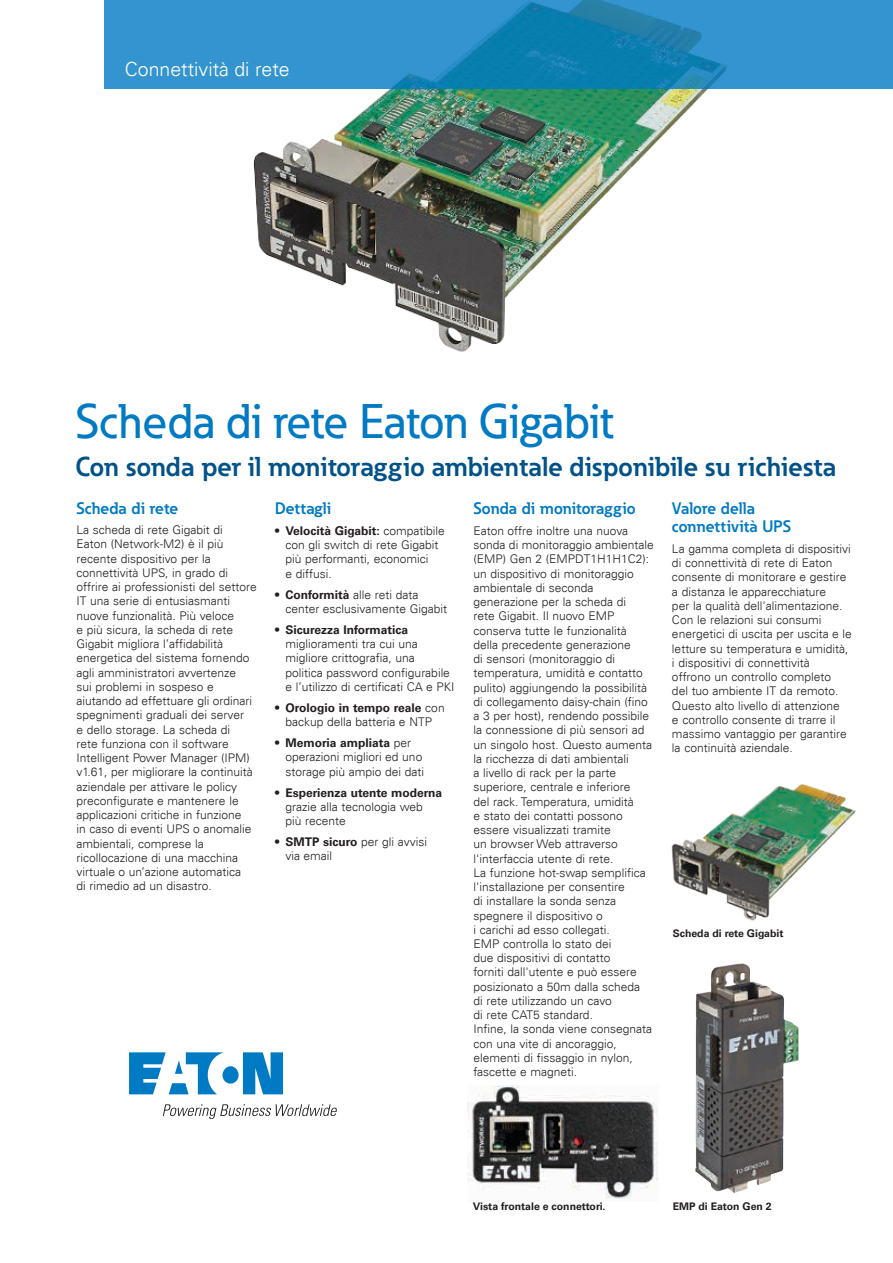
<style>
.page{position:relative;width:893px;height:1263px;background:#fff}
.page>*{position:absolute;margin:0;border:0;box-sizing:border-box;transform-origin:0 0}
.t1{font:500 48px "Eaton";color:#007ac3}
.t2{font:700 27px "Eaton";color:#005288}
.t3{font:300 19.5px "EATON Univers";color:#fff}
.t4{font:700 16.5px/18px "Eaton";color:#007ac3}
.t5{font:300 12px/14.2px "EATON Univers";color:#231f20}
.t6{font:700 12px "EATON Univers";color:#231f20}
.t7{font:700 10.5px "EATON Univers";color:#231f20}
.s1{font-weight:700}
</style>
<div class="page">
<img style="left:216px;top:88px;width:540px;height:264px">
<img style="left:671px;top:784px;width:185px;height:137px">
<img style="left:695px;top:963px;width:103px;height:230px">
<img style="left:468px;top:1086px;width:190px;height:113px">
<svg style="left:104px;top:0;width:789px;height:88px;fill:#3394cf"></svg>
<svg style="left:129px;top:1052px;width:154px;height:42px"></svg>
<svg style="left:163px;top:1104px;width:174px;height:15px"></svg>
<h3 class="t3" style="left:125px;top:58px;width:166px">Connettività di rete</h3>
<h1 class="t1" style="left:75px;top:392px;width:540px">Scheda di rete Eaton Gigabit</h1>
<h2 class="t2" style="left:75px;top:450px;width:762px">Con sonda per il monitoraggio ambientale disponibile su richiesta</h2>
<h3 class="t4" style="left:76px;top:499px;width:103px">Scheda di rete</h3>
<p class="t5" style="left:76px;top:523px;width:182px">La scheda di rete Gigabit di<br>Eaton (Network-M2) è il più recente dispositivo per la connettività UPS, in grado di offrire ai professionisti del settore<br>IT una serie di entusiasmanti nuove funzionalità. Più veloce<br>e più sicura, la scheda di rete<br>Gigabit migliora l’affidabilità energetica del sistema fornendo agli amministratori avvertenze<br>sui problemi in sospeso e aiutando ad effettuare gli ordinari spegnimenti graduali dei server<br>e dello storage. La scheda di<br>rete funziona con il software<br>Intelligent Power Manager (IPM) v1.61, per migliorare la continuità aziendale per attivare le policy preconfigurate e mantenere le applicazioni critiche in funzione<br>in caso di eventi UPS o anomalie ambientali, comprese la ricollocazione di una macchina virtuale o un’azione automatica<br>di rimedio ad un disastro.</p>
<h3 class="t4" style="left:473px;top:499px;width:164px">Sonda di monitoraggio</h3>
<p class="t5" style="left:473px;top:524px;width:182px">Eaton offre inoltre una nuova sonda di monitoraggio ambientale (EMP) Gen 2 (EMPDT1H1H1C2): un dispositivo di monitoraggio ambientale di seconda generazione per la scheda di<br>rete Gigabit. Il nuovo EMP conserva tutte le funzionalità della precedente generazione<br>di sensori (monitoraggio di temperatura, umidità e contatto pulito) aggiungendo la possibilità di collegamento daisy-chain (fino a 3 per host), rendendo possibile la connessione di più sensori ad un singolo host. Questo aumenta la ricchezza di dati ambientali<br>a livello di rack per la parte superiore, centrale e inferiore<br>del rack. Temperatura, umidità<br>e stato dei contatti possono essere visualizzati tramite<br>un browser Web attraverso l'interfaccia utente di rete.<br>La funzione hot-swap semplifica l'installazione per consentire<br>di installare la sonda senza spegnere il dispositivo o<br>i carichi ad esso collegati.<br>EMP controlla lo stato dei<br>due dispositivi di contatto<br>forniti dall'utente e può essere posizionato a 50m dalla scheda<br>di rete utilizzando un cavo<br>di rete CAT5 standard.<br>Infine, la sonda viene consegnata con una vite di ancoraggio, elementi di fissaggio in nylon, fascette e magneti.</p>
<h3 class="t4" style="left:275px;top:499px;width:58px">Dettagli</h3>
<p class="t5" style="left:285px;top:524px;width:161px;text-indent:-10px"><span class="s1">• Velocità Gigabit:</span> compatibile con gli switch di rete Gigabit più performanti, economici<br>e diffusi.</p>
<p class="t5" style="left:285px;top:587px;width:163px;text-indent:-10px"><span class="s1">• Conformità</span> alle reti data center esclusivamente Gigabit</p>
<p class="t6" style="left:275px;top:623px;width:135px">• Sicurezza Informatica</p>
<p class="t5" style="left:285px;top:637px;width:170px">miglioramenti tra cui una migliore crittografia, una politica password configurabile e l’utilizzo di certificati CA e PKI</p>
<p class="t5" style="left:275px;top:700px;width:171px;text-align:center"><span class="s1">• Orologio in tempo reale</span> con backup della batteria e NTP</p>
<p class="t5" style="left:285px;top:736px;width:140px;text-indent:-10px"><span class="s1">• Memoria ampliata</span> per operazioni migliori ed uno storage più ampio dei dati</p>
<p class="t6" style="left:275px;top:785px;width:169px">• Esperienza utente moderna</p>
<p class="t5" style="left:285px;top:799px;width:139px">grazie alla tecnologia web più recente</p>
<p class="t5" style="left:285px;top:835px;width:143px;text-indent:-10px"><span class="s1">• SMTP sicuro</span> per gli avvisi via email</p>
<h3 class="t4" style="left:672px;top:499px;width:121px">Valore della connettività UPS</h3>
<p class="t5" style="left:672px;top:542px;width:181px">La gamma completa di dispositivi di connettività di rete di Eaton consente di monitorare e gestire a distanza le apparecchiature<br>per la qualità dell'alimentazione.<br>Con le relazioni sui consumi energetici di uscita per uscita e le letture su temperatura e umidità, i dispositivi di connettività<br>offrono un controllo completo<br>del tuo ambiente IT da remoto.<br>Questo alto livello di attenzione<br>e controllo consente di trarre il massimo vantaggio per garantire la continuità aziendale.</p>
<p class="t7" style="left:673px;top:927px;width:112px">Scheda di rete Gigabit</p>
<p class="t7" style="left:473px;top:1201px;width:134px">Vista frontale e connettori.</p>
<p class="t7" style="left:673px;top:1201px;width:100px">EMP di Eaton Gen 2</p>
</div>
